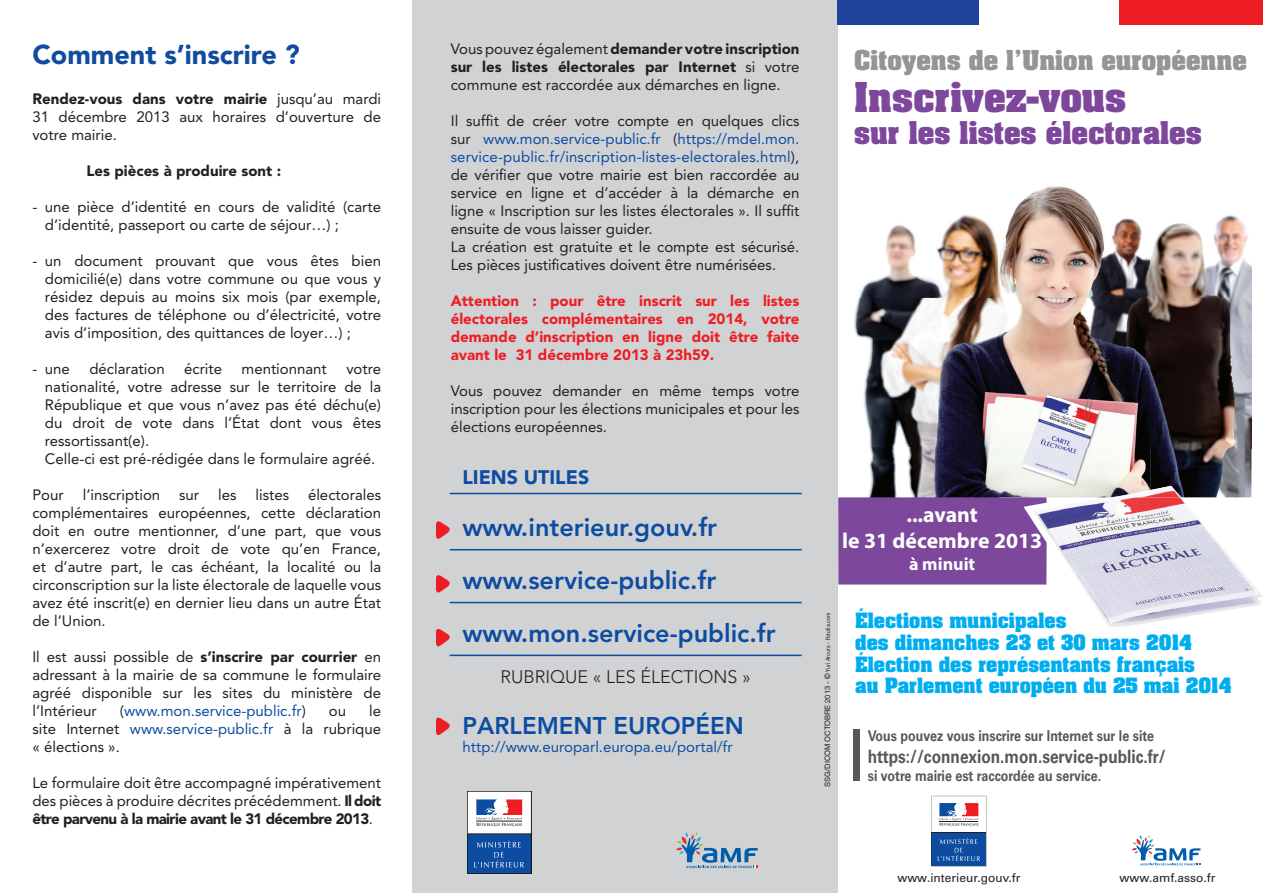
<style>
.page{position:relative;width:1263px;height:893px;background:#fff}
.page>*{position:absolute;margin:0;border:0;box-sizing:border-box;transform-origin:0 0}
.t1{font:700 35.1px "Aachen";color:#7d489c}
.titre{font:900 27px "Avenir";color:#0f4ca0}
.t2{font:700 26.7px "Aachen";color:#7d489c}
.adresses_inter_G{font:800 25.35px "Avenir";color:#0d4da1}
.t3{font:800 24px "Avenir";color:#0d4da1}
.t4{font:700 23.4px "Aachen";color:#939598}
.t5{font:700 21.75px/26.1px "Myriad Pro";color:#fff;text-align:center}
.t6{font:900 19.5px "Avenir";color:#0d4da1}
.t7{font:700 18.3px "Univers";color:#57585a;scale:.84 1}
.t8{font:700 18px/21.6px "Aachen";color:#00aeef}
.t9{font:300 18px "Avenir";color:#231f20}
.t10{font:700 18px "Myriad Pro";color:#fff}
.textes{font:15px/18px "Avenir";color:#231f20;text-align:justify}
.textes-2{font:900 15px/18px "Avenir";color:#ee1d23;text-align:justify}
.textes-3{font:15px "Avenir";color:#0d4da1}
.textes-4{font:900 15px "Avenir";color:#231f20}
.t11{font:700 14.85px "Univers";color:#57585a;scale:.84 1}
.t12{font:12px "Univers";color:#231f20}
.t13{font:7.5px "Helvetica";color:#231f20}
.s1{font-weight:900}
.s2{color:#231f20}
.s3{color:#0d4da1}
.s4{font-family:"Univers";font-stretch:condensed;font-size:6px}
</style>
<div class="page">
<div style="left:412px;top:0;width:426px;height:893px;background:#d1d2d4"></div>
<img style="left:854px;top:186px;width:397px;height:311px">
<svg style="left:1132px;top:835px;width:68px;height:30px"></svg>
<div style="left:854px;top:729px;width:6px;height:52px;background:#57585a"></div>
<svg style="left:931px;top:796px;width:55px;height:70px"></svg>
<hr style="left:932px;top:832px;width:54px;height:1px;background:#231f20">
<div style="left:838px;top:497px;width:195px;height:88px;background:#7d489c"></div>
<img style="left:1033px;top:497px;width:230px;height:130px">
<img style="left:1111px;top:486px;width:70px;height:11px">
<div style="left:838px;top:0;width:141px;height:25px;background:#1f439b"></div>
<div style="left:1119px;top:0;width:144px;height:25px;background:#ee1d23"></div>
<hr style="left:450px;top:493px;width:352px;height:1px;background:#0d4da1">
<hr style="left:450px;top:549px;width:352px;height:1px;background:#0d4da1">
<hr style="left:450px;top:602px;width:352px;height:1px;background:#0d4da1">
<hr style="left:450px;top:655px;width:352px;height:1px;background:#0d4da1">
<svg style="left:436px;top:521px;width:14px;height:18px"></svg>
<svg style="left:436px;top:575px;width:14px;height:18px"></svg>
<svg style="left:436px;top:629px;width:14px;height:17px"></svg>
<svg style="left:436px;top:718px;width:14px;height:17px"></svg>
<div style="left:467px;top:791px;width:64px;height:43px;background:#fff"></div>
<svg style="left:522px;top:799px;width:1px;height:16px"></svg>
<svg style="left:476px;top:799px;width:46px;height:28px"></svg>
<div style="left:467px;top:834px;width:64px;height:40px;background:#0d4da1"></div>
<div style="left:467px;top:791px;width:64px;height:83px;border:1px solid #1e1500"></div>
<svg style="left:474px;top:840px;width:50px;height:27px"></svg>
<hr style="left:467px;top:834px;width:64px;height:1px;background:#231f20">
<svg style="left:676px;top:832px;width:82px;height:36px"></svg>
<p class="titre" style="left:32px;top:38px;width:269px">Comment s’inscrire ?</p>
<p class="textes" style="left:32px;top:89px;width:350px"><span class="s1">Rendez-vous dans votre mairie</span> jusqu’au mardi 31 décembre 2013 aux horaires d’ouverture de votre mairie.</p>
<p class="textes-4" style="left:86px;top:161px;width:196px">Les pièces à produire sont :</p>
<p class="textes" style="left:45px;top:197px;width:338px;text-indent:-12px">- une pièce d’identité en cours de validité (carte d’identité, passeport ou carte de séjour…) ;</p>
<p class="textes" style="left:45px;top:251px;width:338px;text-indent:-12px">- un document prouvant que vous êtes bien domicilié(e) dans votre commune ou que vous y résidez depuis au moins six mois (par exemple, des factures de téléphone ou d’électricité, votre avis d’imposition, des quittances de loyer…) ;</p>
<p class="textes" style="left:32px;top:359px;width:39px">- une</p>
<p class="textes" style="left:89px;top:359px;width:77px">déclaration</p>
<p class="textes" style="left:184px;top:359px;width:40px">écrite</p>
<p class="textes" style="left:242px;top:359px;width:87px">mentionnant</p>
<p class="textes" style="left:45px;top:359px;width:338px;text-indent:301px">votre nationalité, votre adresse sur le territoire de la République et que vous n’avez pas été déchu(e) du droit de vote dans l’État dont vous êtes ressortissant(e).</p>
<p class="textes" style="left:45px;top:449px;width:332px">Celle-ci est pré-rédigée dans le formulaire agréé.</p>
<p class="textes" style="left:32px;top:485px;width:33px">Pour</p>
<p class="textes" style="left:83px;top:485px;width:79px">l’inscription</p>
<p class="textes" style="left:179px;top:485px;width:22px">sur</p>
<p class="textes" style="left:218px;top:485px;width:20px">les</p>
<p class="textes" style="left:255px;top:485px;width:35px">listes</p>
<p class="textes" style="left:32px;top:485px;width:350px;text-indent:276px">électorales complémentaires européennes, cette déclaration doit en outre mentionner, d’une part, que vous n’exercerez votre droit de vote qu’en France, et d’autre part, le cas échéant, la localité ou la circonscription sur la liste électorale de laquelle vous avez été inscrit(e) en dernier lieu dans un autre État de l’Union.</p>
<p class="textes" style="left:32px;top:647px;width:350px">Il est aussi possible de <span class="s1">s’inscrire par courrier</span> en adressant à la mairie de sa commune le formulaire agréé disponible sur les sites du ministère de l’Intérieur</p>
<p class="textes-3" style="left:120px;top:702px;width:187px"><span class="s2">(</span>www.mon.service-public.fr<span class="s2">)</span></p>
<p class="textes" style="left:329px;top:701px;width:19px">ou</p>
<p class="textes" style="left:32px;top:701px;width:350px;text-indent:337px">le site Internet <span class="s3">www.service-public.fr</span> à la rubrique « élections ».</p>
<p class="textes" style="left:32px;top:773px;width:350px">Le formulaire doit être accompagné impérativement des pièces à produire décrites précédemment. <span class="s1">Il doit être parvenu à la mairie avant le 31 décembre 2013</span>.</p>
<p class="textes" style="left:451px;top:40px;width:350px">Vous pouvez également <span class="s1">demander votre inscription sur les listes électorales par Internet</span> si votre commune est raccordée aux démarches en ligne.</p>
<p class="textes" style="left:451px;top:112px;width:350px">Il suffit de créer votre compte en quelques clics sur <span class="s3">www.mon.service-public.fr</span> (<span class="s3">https://mdel.mon. service-public.fr/inscription-listes-electorales.html</span>), de vérifier que votre mairie est bien raccordée au service en ligne et d’accéder à la démarche en ligne « Inscription sur les listes électorales ». Il suffit ensuite de vous laisser guider.</p>
<p class="textes" style="left:451px;top:238px;width:350px">La création est gratuite et le compte est sécurisé.<br>Les pièces justificatives doivent être numérisées.</p>
<p class="textes-2" style="left:451px;top:292px;width:350px">Attention : pour être inscrit sur les listes électorales complémentaires en 2014, votre demande d’inscription en ligne doit être faite avant le 31 décembre 2013 à 23h59.</p>
<p class="textes" style="left:451px;top:382px;width:350px">Vous pouvez demander en même temps votre inscription pour les élections municipales et pour les élections européennes.</p>
<p class="t6" style="left:462px;top:466px;width:128px">LIENS UTILES</p>
<p class="adresses_inter_G" style="left:462px;top:512px;width:256px">www.interieur.gouv.fr</p>
<p class="adresses_inter_G" style="left:462px;top:565px;width:255px">www.service-public.fr</p>
<p class="adresses_inter_G" style="left:462px;top:618px;width:315px">www.mon.service-public.fr</p>
<p class="t9" style="left:500px;top:667px;width:252px">RUBRIQUE « LES ÉLECTIONS »</p>
<p class="t3" style="left:462px;top:712px;width:283px">PARLEMENT EUROPÉEN</p>
<p class="textes-3" style="left:462px;top:738px;width:272px">http://www.europarl.europa.eu/portal/fr</p>
<p class="t4" style="left:854px;top:43px;width:394px">Citoyens de l’Union européenne</p>
<p class="t1" style="left:854px;top:72px;width:274px">Inscrivez-vous</p>
<p class="t2" style="left:854px;top:113px;width:349px">sur les listes électorales</p>
<p class="t5" style="left:842px;top:501px;width:202px">...avant<br>le 31 décembre 2013</p>
<p class="t10" style="left:909px;top:552px;width:68px">à minuit</p>
<p class="t13" style="left:823px;top:787px;width:175px;rotate:-90deg">SSG/DICOM OCTOBRE 2013 - © <span class="s4">Yuri Arcurs - Fotolia.com</span></p>
<p class="t8" style="left:855px;top:609px;width:378px">Élections municipales<br>des dimanches 23 et 30 mars 2014<br>Élection des représentants français<br>au Parlement européen du 25 mai 2014</p>
<p class="t11" style="left:868px;top:727px;width:342px">Vous pouvez vous inscrire sur Internet sur le site</p>
<p class="t7" style="left:868px;top:745px;width:356px">https://connexion.mon.service-public.fr/</p>
<p class="t11" style="left:868px;top:767px;width:279px">si votre mairie est raccordée au service.</p>
<p class="t12" style="left:897px;top:871px;width:125px">www.interieur.gouv.fr</p>
<p class="t12" style="left:1119px;top:871px;width:97px">www.amf.asso.fr</p>
</div>
